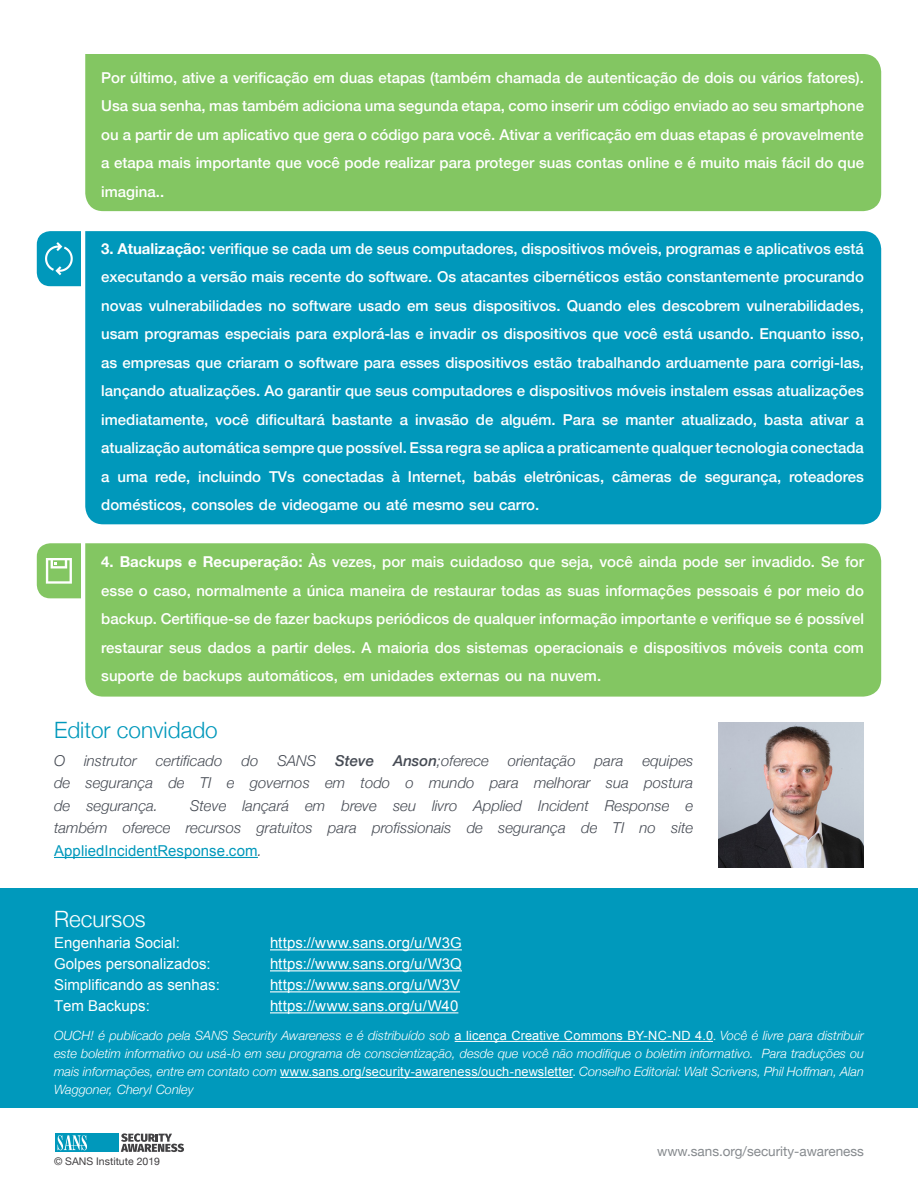
<style>
.page{position:relative;width:918px;height:1188px;background:#fff}
.page>*{position:absolute;margin:0;border:0;box-sizing:border-box;transform-origin:0 0}
.MainText{font:300 22.5px "Helvetica Neue";color:#0098bb}
.t1{font:300 22.5px "Helvetica Neue";color:#fff}
.indents{font:500 15px/28.5px "Helvetica Neue";color:#fff;text-align:justify}
.MainText-2{font:italic 300 15px "Helvetica Neue";color:#464b54}
.t2{font:15px "Arial";color:#fff}
.MainText-3{font:15px/22.5px "Arial";letter-spacing:.005em;color:#0098bb}
.MainText-4{font:italic 500 15px "Helvetica Neue";color:#464b54}
.t3{font:13.5px "Helvetica Neue";color:#868a8e}
.MainText-5{font:italic 300 12.75px/18px "Helvetica Neue";color:#fff;text-align:right}
.t4{font:10.5px "Helvetica Neue";color:#413f41}
.s1{font-weight:700}
.s2{font-weight:500}
.s3{font-family:"Helvetica Neue";font-weight:300;font-style:italic;color:#464b54}
.s4{font-family:"Arial";font-weight:400;font-style:normal}
.s5{font-family:"Proxima Nova";font-weight:400;font-style:normal}
.s6{font-style:normal}
</style>
<div class="page">
<div style="left:85px;top:231px;width:796px;height:293px;background:#0098bb"></div>
<div style="left:85px;top:543px;width:796px;height:154px;background:#83c662"></div>
<div style="left:0;top:889px;width:918px;height:219px;background:#0099bc"></div>
<div style="left:85px;top:54px;width:796px;height:157px;background:#83c662"></div>
<svg style="left:121px;top:1133px;width:63px;height:19px"></svg>
<div style="left:56px;top:1133px;width:63px;height:19px;background:#0098bb"></div>
<svg style="left:58px;top:1135px;width:29px;height:15px"></svg>
<img style="left:718px;top:722px;width:146px;height:146px">
<hr style="left:54px;top:857px;width:204px;height:1px;background:#0098bb">
<hr style="left:270px;top:949px;width:192px;height:1px;background:#fff">
<hr style="left:270px;top:970px;width:192px;height:1px;background:#fff">
<hr style="left:270px;top:991px;width:190px;height:1px;background:#fff">
<hr style="left:270px;top:1012px;width:188px;height:1px;background:#fff">
<svg style="left:37px;top:231px;width:44px;height:55px;background:#1ba3c2"></svg>
<svg style="left:37px;top:543px;width:44px;height:55px;background:#96ce7a"></svg>
<hr style="left:455px;top:1041px;width:258px;height:1px;background:#fff">
<hr style="left:280px;top:1077px;width:293px;height:1px;background:#fff">
<p class="indents" style="left:101px;top:62px;width:764px">Por último, ative a verificação em duas etapas (também chamada de autenticação de dois ou vários fatores .( Usa sua senha, mas também adiciona uma segunda etapa, como inserir um código enviado ao seu smartphone ou a partir de um aplicativo que gera o código para você. Ativar a verificação em duas etapas é provavelmente a etapa mais importante que você pode realizar para proteger suas contas online ée muito mais fácil do que imagina..</p>
<p class="indents" style="left:101px;top:233px;width:764px;text-align:right"><span class="s1">3. Atualização:</span> verifique se cada um de seus computadores, dispositivos móveis, programas e aplicativos está executando a versão mais recente do software. Os atacantes cibernéticos estão constantemente procurando novas vulnerabilidades no software usado em seus dispositivos. Quando eles descobrem vulnerabilidades, usam programas especiais para explorá-las e invadir os dispositivos que você está usando. Enquanto isso, as empresas que criaram o software para esses dispositivos estão trabalhando arduamente para corrigi-las, lançando atualizações. Ao garantir que seus computadores e dispositivos móveis instalem essas atualizações a</p>
<p class="indents" style="left:215px;top:404px;width:35px">você</p>
<p class="indents" style="left:256px;top:404px;width:70px">dificultará</p>
<p class="indents" style="left:501px;top:404px;width:57px">alguém.</p>
<p class="indents" style="left:415px;top:404px;width:55px">invasão</p>
<p class="indents" style="left:101px;top:404px;width:108px">imediatamente,</p>
<p class="indents" style="left:101px;top:432px;width:764px">atualização automática sempre que possível. Essa regra se aplica a praticamente qualquer tecnologia conectada</p>
<p class="indents" style="left:789px;top:461px;width:76px">roteadores</p>
<p class="indents" style="left:332px;top:404px;width:62px">bastante</p>
<p class="indents" style="left:476px;top:404px;width:19px">de</p>
<p class="indents" style="left:563px;top:404px;width:33px">Para</p>
<p class="indents" style="left:681px;top:404px;width:77px">atualizado,</p>
<p class="indents" style="left:764px;top:404px;width:40px">basta</p>
<p class="indents" style="left:810px;top:404px;width:40px">ativar</p>
<p class="indents" style="left:626px;top:404px;width:50px">manter</p>
<p class="indents" style="left:400px;top:404px;width:10px">a</p>
<p class="indents" style="left:602px;top:404px;width:18px">se</p>
<p class="indents" style="left:392px;top:461px;width:10px">à</p>
<p class="indents" style="left:474px;top:461px;width:44px">babás</p>
<p class="indents" style="left:524px;top:461px;width:82px">eletrônicas,</p>
<p class="indents" style="left:612px;top:461px;width:61px">câmeras</p>
<p class="indents" style="left:155px;top:461px;width:37px">rede,</p>
<p class="indents" style="left:198px;top:461px;width:65px">incluindo</p>
<p class="indents" style="left:269px;top:461px;width:27px">TVs</p>
<p class="indents" style="left:303px;top:461px;width:83px">conectadas</p>
<p class="indents" style="left:408px;top:461px;width:59px">Internet,</p>
<p class="indents" style="left:679px;top:461px;width:19px">de</p>
<p class="indents" style="left:101px;top:461px;width:440px">a<br>domésticos, consoles de videogame ou até mesmo seu carro.</p>
<p class="indents" style="left:117px;top:461px;width:31px">uma</p>
<p class="indents" style="left:705px;top:461px;width:78px">segurança,</p>
<p class="indents" style="left:101px;top:546px;width:764px"><span class="s1">4. Backups e Recuperação:</span> Às vezes, por mais cuidadoso que seja, você ainda pode ser invadido. Se for esse o caso, normalmente a única maneira de restaurar todas as suas informações pessoais é por meio do backup. Certifique-se de fazer backups periódicos de qualquer informação importante e verifique se é possível restaurar seus dados a partir deles A. maioria dos sistemas operacionais e dispositivos móveis conta com suporte de backups automáticos, em unidades externas ou na nuvem.</p>
<p class="MainText" style="left:54px;top:712px;width:165px">Editor convidado</p>
<p class="MainText-2" style="left:54px;top:749px;width:13px">O</p>
<p class="MainText-2" style="left:84px;top:749px;width:54px">instrutor</p>
<p class="MainText-2" style="left:156px;top:749px;width:68px">certificado</p>
<p class="MainText-2" style="left:241px;top:749px;width:18px">do</p>
<p class="MainText-2" style="left:277px;top:749px;width:40px">SANS</p>
<p class="MainText-4" style="left:335px;top:748px;width:40px">Steve</p>
<p class="MainText-2" style="left:393px;top:749px;width:97px"><span class="s2">Anson</span>;oferece</p>
<p class="MainText-2" style="left:508px;top:749px;width:69px">orientação</p>
<p class="MainText-2" style="left:595px;top:749px;width:30px">para</p>
<p class="MainText-2" style="left:643px;top:749px;width:52px">equipes</p>
<p class="MainText-2" style="left:54px;top:771px;width:18px">de</p>
<p class="MainText-2" style="left:86px;top:771px;width:69px">segurança</p>
<p class="MainText-2" style="left:168px;top:771px;width:18px">de</p>
<p class="MainText-2" style="left:200px;top:771px;width:13px">TI</p>
<p class="MainText-2" style="left:227px;top:771px;width:9px">e</p>
<p class="MainText-2" style="left:250px;top:771px;width:62px">governos</p>
<p class="MainText-2" style="left:325px;top:771px;width:22px">em</p>
<p class="MainText-2" style="left:361px;top:771px;width:31px">todo</p>
<p class="MainText-2" style="left:406px;top:771px;width:10px">o</p>
<p class="MainText-2" style="left:429px;top:771px;width:47px">mundo</p>
<p class="MainText-2" style="left:490px;top:771px;width:30px">para</p>
<p class="MainText-2" style="left:534px;top:771px;width:58px">melhorar</p>
<p class="MainText-2" style="left:606px;top:771px;width:25px">sua</p>
<p class="MainText-2" style="left:644px;top:771px;width:51px">postura</p>
<p class="MainText-2" style="left:54px;top:794px;width:18px">de</p>
<p class="MainText-2" style="left:86px;top:794px;width:73px">segurança.</p>
<p class="MainText-2" style="left:190px;top:794px;width:38px">Steve</p>
<p class="MainText-2" style="left:243px;top:794px;width:48px">lançará</p>
<p class="MainText-2" style="left:305px;top:794px;width:22px">em</p>
<p class="MainText-2" style="left:341px;top:794px;width:37px">breve</p>
<p class="MainText-2" style="left:393px;top:794px;width:25px">seu</p>
<p class="MainText-2" style="left:432px;top:794px;width:27px">livro</p>
<p class="MainText-2" style="left:473px;top:794px;width:50px">Applied</p>
<p class="MainText-2" style="left:538px;top:794px;width:52px">Incident</p>
<p class="MainText-2" style="left:605px;top:794px;width:66px">Response</p>
<p class="MainText-2" style="left:686px;top:794px;width:9px">e</p>
<p class="MainText-3" style="left:54px;top:817px;width:210px"><span class="s3">também<br></span>AppliedIncidentResponse.com<span class="s3">.</span></p>
<p class="MainText-2" style="left:123px;top:816px;width:49px">oferece</p>
<p class="MainText-2" style="left:257px;top:816px;width:58px">gratuitos</p>
<p class="MainText-2" style="left:186px;top:816px;width:57px">recursos</p>
<p class="MainText-2" style="left:328px;top:816px;width:30px">para</p>
<p class="MainText-2" style="left:372px;top:816px;width:81px">profissionais</p>
<p class="MainText-2" style="left:467px;top:816px;width:18px">de</p>
<p class="MainText-2" style="left:498px;top:816px;width:69px">segurança</p>
<p class="MainText-2" style="left:581px;top:816px;width:18px">de</p>
<p class="MainText-2" style="left:613px;top:816px;width:13px">TI</p>
<p class="MainText-2" style="left:640px;top:816px;width:18px">no</p>
<p class="MainText-2" style="left:671px;top:816px;width:24px">site</p>
<p class="t1" style="left:54px;top:901px;width:93px">Recursos</p>
<p class="t2" style="left:54px;top:933px;width:127px">Engenharia Social:</p>
<p class="t2" style="left:270px;top:933px;width:193px">https: / / w w w . s a n s . o r g W/u/ G3</p>
<p class="t2" style="left:54px;top:954px;width:158px">Golpes personalizados:</p>
<p class="t2" style="left:270px;top:954px;width:193px">https: / / w w w . s a n s . o r g W/u/ Q3</p>
<p class="t2" style="left:54px;top:975px;width:167px">Simplificando as senhas:</p>
<p class="t2" style="left:270px;top:975px;width:192px">https: / / w w w . s a n s . o r g W/u/ V3</p>
<p class="t2" style="left:270px;top:996px;width:190px">https://www.sans. o r g W/u/ 4 0</p>
<p class="t2" style="left:54px;top:996px;width:97px">Tem Backups:</p>
<p class="MainText-5" style="left:54px;top:1026px;width:812px">OUCH! é publicado pela SANS Security Awareness ée distribuído sob <span class="s4">a licença Creative Commons BY-NC-ND 4.0</span><span class="s5">.</span> Você é livre para distribuir<br>Para traduções ou</p>
<p class="MainText-5" style="left:54px;top:1044px;width:812px;text-align:left">este boletim informativo ou usá l o- em seu programa de conscientização, desde que você não modifique o boletim informativo.<br>mais informações, entre em contato com <span class="s4">www.sans.org/security-awareness/ouch-newsletter</span><span class="s6">.</span> Conselho Editorial: Walt Scrivens, Phil Hoffman, Alan<br>Waggoner, Cheryl Conley</p>
<p class="t4" style="left:54px;top:1154px;width:108px">© SANS Institute 2019</p>
<p class="t3" style="left:657px;top:1142px;width:208px">www.sans.org/security-awareness</p>
</div>
